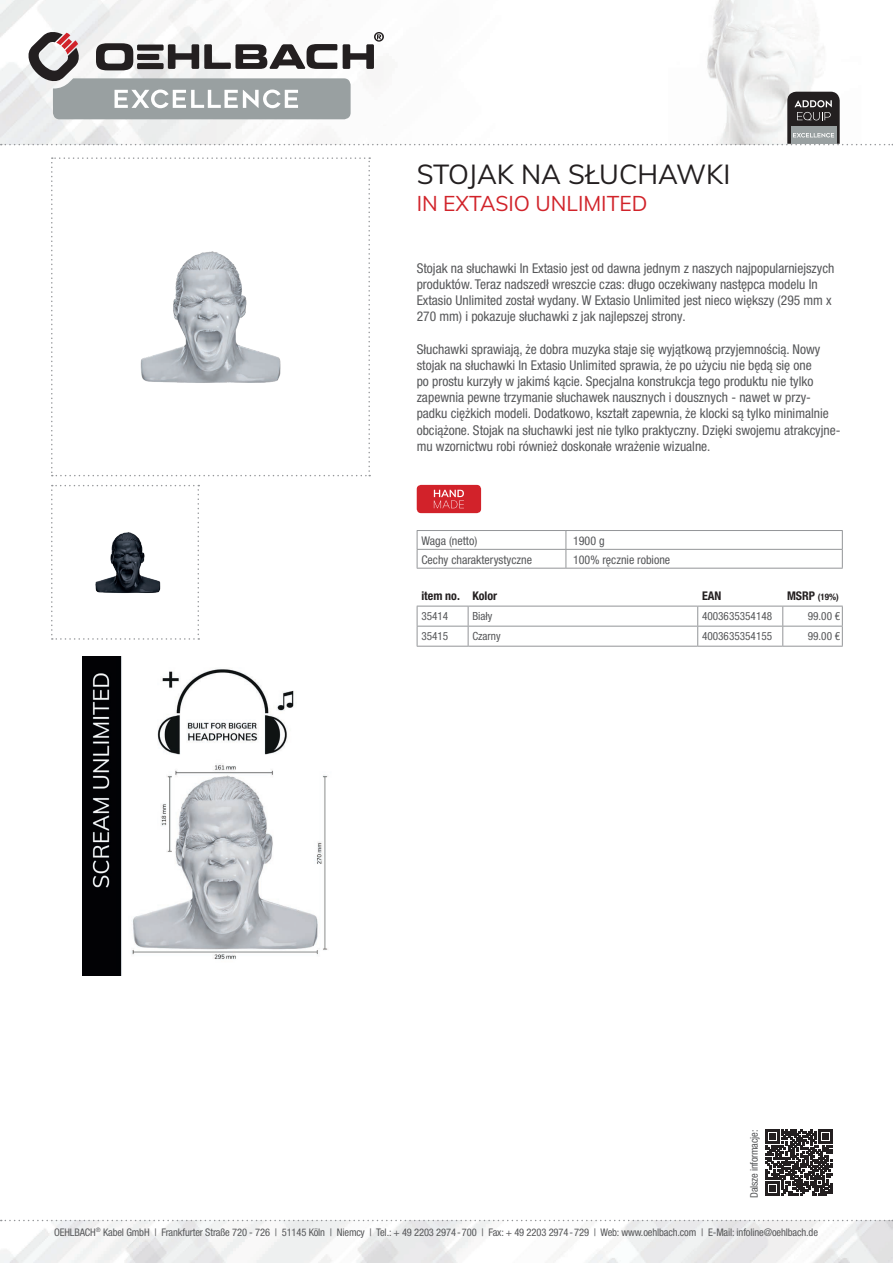
<style>
.page{position:relative;width:893px;height:1263px;background:#fff}
.page>*{position:absolute;margin:0;border:0;box-sizing:border-box;transform-origin:0 0}
.t1{font:27px "Muli";color:#231f20}
.t2{font:21px "Muli";color:#d1232a}
.t3{font:condensed 13.5px/16.2px "Helvetica Neue LTW1 G";color:#57585a}
.t4{font:condensed 12px "Helvetica Neue LTW1 G";color:#57585a}
.t5{font:700 condensed 12px "Helvetica Neue LTW1 G";color:#231f20}
.t6{font:condensed 11.25px "Helvetica Neue LTW1 G";color:#57585a}
.t7{font:condensed 10.5px "Helvetica Neue LTW1 G";letter-spacing:-.01em;color:#57585a}
.t8{font:700 condensed 9px "Helvetica Neue LTW1 G";color:#231f20}
.s1{font-size:12px}
</style>
<div class="page">
<img style="left:0;top:1220px;width:893px;height:43px">
<img style="left:0;top:0;width:818px;height:145px">
<svg style="left:1px;top:1220px;width:892px;height:1px"></svg>
<svg style="left:51px;top:157px;width:319px;height:319px"></svg>
<svg style="left:51px;top:485px;width:148px;height:155px"></svg>
<div style="left:417px;top:485px;width:64px;height:28px;background:#d2222a;border-radius:4px"></div>
<svg style="left:434px;top:490px;width:30px;height:18px"></svg>
<img style="left:83px;top:657px;width:245px;height:319px">
<svg style="left:766px;top:1129px;width:66px;height:67px"></svg>
<svg style="left:1px;top:31px;width:892px;height:114px"></svg>
<svg style="left:417px;top:605px;width:426px;height:41px"></svg>
<hr style="left:417px;top:646px;width:51px;height:1px;background:#939598">
<hr style="left:468px;top:646px;width:230px;height:1px;background:#939598">
<hr style="left:698px;top:646px;width:85px;height:1px;background:#939598">
<hr style="left:783px;top:646px;width:60px;height:1px;background:#939598">
<hr style="left:417px;top:606px;width:51px;height:1px;background:#939598">
<hr style="left:468px;top:606px;width:230px;height:1px;background:#939598">
<hr style="left:698px;top:606px;width:85px;height:1px;background:#939598">
<hr style="left:783px;top:606px;width:60px;height:1px;background:#939598">
<svg style="left:417px;top:530px;width:426px;height:38px"></svg>
<hr style="left:417px;top:568px;width:149px;height:1px;background:#939598">
<hr style="left:566px;top:568px;width:277px;height:1px;background:#939598">
<h1 class="t1" style="left:417px;top:155px;width:315px">STOJAK NA SŁUCHAWKI</h1>
<h2 class="t2" style="left:417px;top:188px;width:232px">IN EXTASIO UNLIMITED</h2>
<p class="t3" style="left:417px;top:260px;width:419px">Stojak na słuchawki In Extasio jest od dawna jednym z naszych najpopularniejszych produktów. Teraz nadszedł wreszcie czas: długo oczekiwany następca modelu In Extasio Unlimited został wydany. W Extasio Unlimited jest nieco większy (295 mm x 270 mm) i pokazuje słuchawki z jak najlepszej strony.</p>
<p class="t3" style="left:417px;top:341px;width:425px">Słuchawki sprawiają, że dobra muzyka staje się wyjątkową przyjemnością. Nowy stojak na słuchawki In Extasio Unlimited sprawia, że po użyciu nie będą się one<br>po prostu kurzyły w jakimś kącie. Specjalna konstrukcja tego produktu nie tylko zapewnia pewne trzymanie słuchawek nausznych i dousznych - nawet w przy&shy;padku ciężkich modeli. Dodatkowo, kształt zapewnia, że klocki są tylko minimalnie obciążone. Stojak na słuchawki jest nie tylko praktyczny. Dzięki swojemu atrakcyjne&shy;mu wzornictwu robi również doskonałe wrażenie wizualne.</p>
<p class="t4" style="left:421px;top:534px;width:57px">Waga (netto)</p>
<p class="t4" style="left:573px;top:534px;width:33px">1900 g</p>
<p class="t4" style="left:421px;top:553px;width:112px">Cechy charakterystyczne</p>
<p class="t4" style="left:573px;top:553px;width:99px">100% ręcznie robione</p>
<p class="t5" style="left:421px;top:589px;width:77px">item no. Kolor</p>
<p class="t5" style="left:702px;top:589px;width:21px">EAN</p>
<p class="t8" style="left:787px;top:591px;width:53px"><span class="s1">MSRP</span> (19%)</p>
<p class="t6" style="left:421px;top:609px;width:28px">35414</p>
<p class="t6" style="left:472px;top:609px;width:21px">Biały</p>
<p class="t6" style="left:702px;top:609px;width:72px">4003635354148</p>
<p class="t6" style="left:808px;top:609px;width:34px">99.00 €</p>
<p class="t6" style="left:421px;top:630px;width:28px">35415</p>
<p class="t6" style="left:472px;top:630px;width:30px">Czarny</p>
<p class="t6" style="left:702px;top:630px;width:72px">4003635354155</p>
<p class="t6" style="left:808px;top:630px;width:34px">99.00 €</p>
<p class="t7" style="left:748px;top:1198px;width:70px;rotate:-90deg">Dalsze informacje:</p>
<p class="t7" style="left:54px;top:1226px;width:765px">OEHLBACH<sup>®</sup> Kabel GmbH | Frankfurter Straße 720 - 726 | 51145 Köln | Niemcy | Tel.: + 49 2203 2974-700 | Fax: + 49 2203 2974-729 | Web: www.oehlbach.com | E-Mail: infoline@oehlbach.de</p>
</div>
